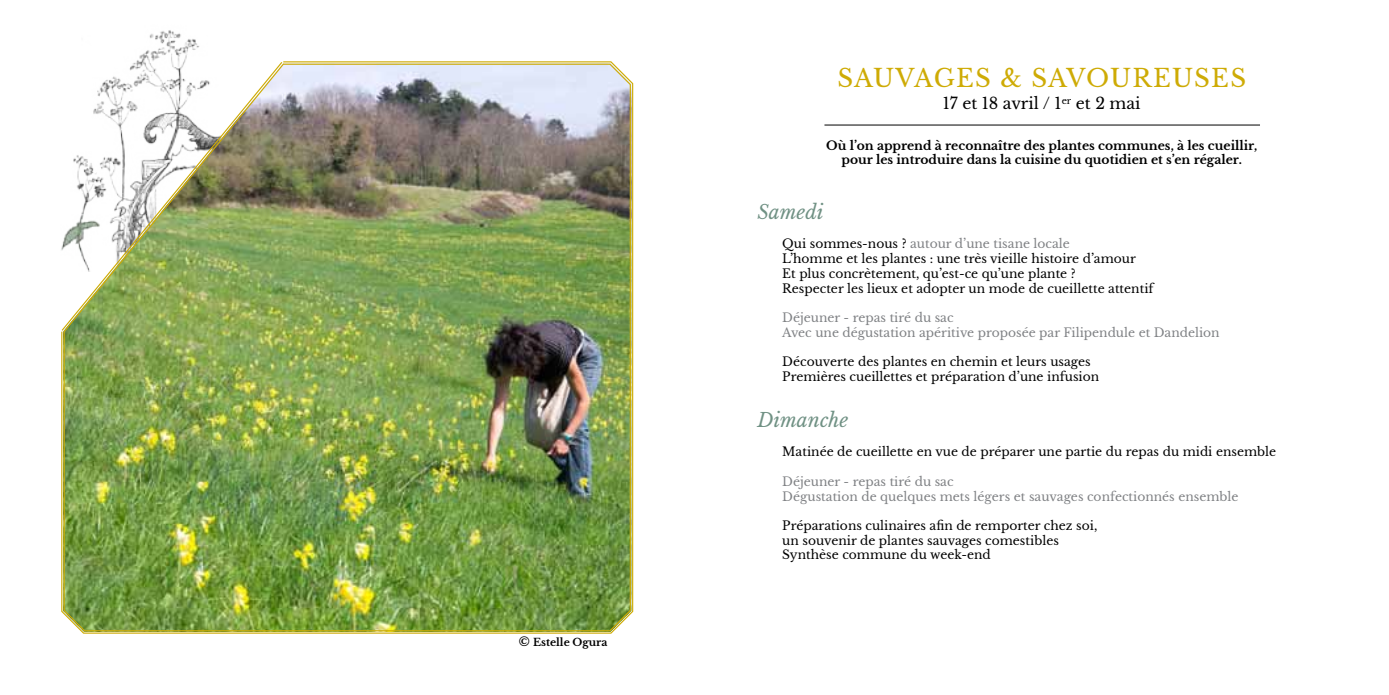
<style>
.page{position:relative;width:1389px;height:695px;background:#fff}
.page>*{position:absolute;margin:0;border:0;box-sizing:border-box;transform-origin:0 0}
.t1{font:24.5px "Libre Baskerville";letter-spacing:.045em;color:#ceab05}
.t2{font:italic 19.25px "Libre Baskerville";color:#709184}
.t3{font:15.75px "Libre Baskerville";color:#000}
.t4{font:12.25px/14.7px "Libre Baskerville";color:#000}
.t5{font:12.25px/14.7px "Libre Baskerville";color:#808285}
.t6{font:700 12.25px/14.7px "Libre Baskerville";color:#000;text-align:center}
.t7{font:700 10.5px "Libre Baskerville";color:#000}
.s1{font-size:12.25px}
.s2{color:#808285}
</style>
<div class="page">
<img style="left:139px;top:30px;width:61px;height:30px">
<img style="left:61px;top:60px;width:573px;height:574px">
<img style="left:62px;top:62px;width:223px;height:271px">
<hr style="left:824px;top:125px;width:436px;height:1px;background:#000">
<p class="t7" style="left:519px;top:636px;width:90px"><span class="s1">©</span> Estelle Ogura</p>
<h1 class="t1" style="left:837px;top:63px;width:410px">SAUVAGES &amp; SAVOUREUSES</h1>
<p class="t3" style="left:943px;top:94px;width:199px">17 et 18 avril / 1<sup>er</sup> et 2 mai</p>
<p class="t6" style="left:826px;top:138px;width:432px">Où l’on apprend à reconnaître des plantes communes, à les cueillir, pour les introduire dans la cuisine du quotidien et s’en régaler.</p>
<h2 class="t2" style="left:757px;top:200px;width:68px">Samedi</h2>
<p class="t4" style="left:782px;top:237px;width:373px">Qui sommes-nous ? <span class="s2">autour d’une tisane locale<br></span>L’homme et les plantes : une très vieille histoire d’amour<br>Et plus concrètement, qu’est-ce qu’une plante ?<br>Respecter les lieux et adopter un mode de cueillette attentif</p>
<p class="t5" style="left:782px;top:310px;width:439px">Déjeuner - repas tiré du sac<br>Avec une dégustation apéritive proposée par Filipendule et Dandelion</p>
<p class="t4" style="left:782px;top:354px;width:318px">Découverte des plantes en chemin et leurs usages<br>Premières cueillettes et préparation d’une infusion</p>
<h2 class="t2" style="left:757px;top:408px;width:92px">Dimanche</h2>
<p class="t4" style="left:782px;top:444px;width:495px">Matinée de cueillette en vue de préparer une partie du repas du midi ensemble</p>
<p class="t5" style="left:782px;top:474px;width:458px">Déjeuner - repas tiré du sac<br>Dégustation de quelques mets légers et sauvages confectionnés ensemble</p>
<p class="t4" style="left:782px;top:518px;width:317px">Préparations culinaires afin de remporter chez soi, un souvenir de plantes sauvages comestibles<br>Synthèse commune du week-end</p>
</div>
